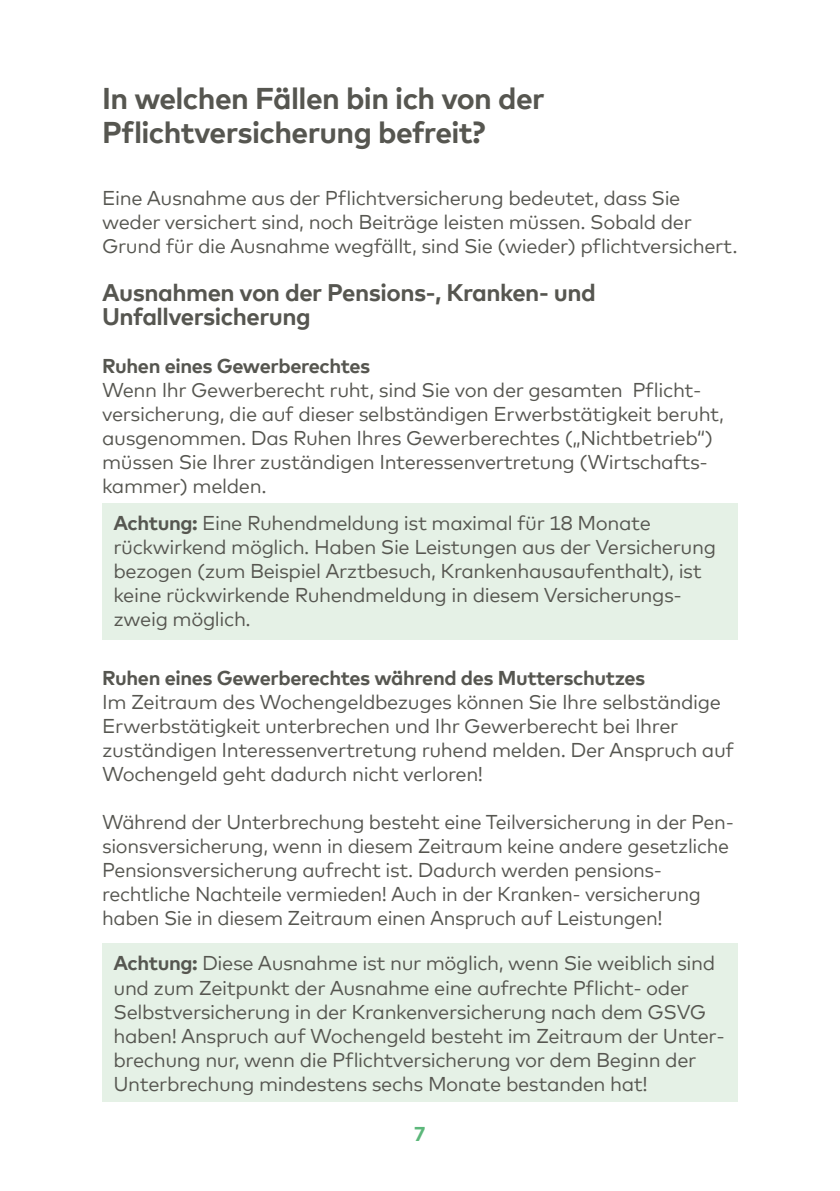
<style>
.page{position:relative;width:840px;height:1191px;background:#fff}
.page>*{position:absolute;margin:0;border:0;box-sizing:border-box;transform-origin:0 0}
.t1{font:700 30px/34px "Mark Offc Pro";letter-spacing:-.02em;color:#565650}
.t2{font:700 24px/24px "Mark Offc Pro";letter-spacing:-.02em;color:#565650}
.t3{font:20px/24px "Mark Offc Pro";letter-spacing:-.02em;color:#565650}
.t4{font:700 20px "Mark Offc Pro";letter-spacing:-.02em;color:#565650}
.t5{font:700 20px "Mark Offc Pro";color:#5cb77a}
.s1{font-weight:700}
</style>
<div class="page">
<div style="left:102px;top:503px;width:635px;height:136px;background:#e5f1e6"></div>
<div style="left:102px;top:943px;width:635px;height:159px;background:#e5f1e6"></div>
<h1 class="t1" style="left:102px;top:79px;width:444px">In welchen Fällen bin ich von der<br>Pflichtversicherung befreit?</h1>
<p class="t3" style="left:102px;top:184px;width:636px">Eine Ausnahme aus der Pflichtversicherung bedeutet, dass Sie weder versichert sind, noch Beiträge leisten müssen. Sobald der<br>Grund für die Ausnahme wegfällt, sind Sie (wieder) pflichtversichert.</p>
<p class="t2" style="left:102px;top:279px;width:495px">Ausnahmen von der Pensions-, Kranken- und<br>Unfallversicherung</p>
<p class="t4" style="left:102px;top:351px;width:269px">Ruhen eines Gewerberechtes</p>
<p class="t3" style="left:102px;top:376px;width:623px">Wenn Ihr Gewerberecht ruht, sind Sie von der gesamten Pflicht&shy;versicherung, die auf dieser selbständigen Erwerbstätigkeit beruht, ausgenommen. Das Ruhen Ihres Gewerberechtes („Nichtbetrieb“) müssen Sie Ihrer zuständigen Interessenvertretung (Wirtschafts&shy;kammer) melden.</p>
<p class="t3" style="left:113px;top:509px;width:603px"><span class="s1">Achtung:</span> Eine Ruhendmeldung ist maximal für 18 Monate rückwirkend möglich. Haben Sie Leistungen aus der Versicherung bezogen (zum Beispiel Arztbesuch, Krankenhausaufenthalt), ist keine rückwirkende Ruhendmeldung in diesem Versicherungs&shy;zweig möglich.</p>
<p class="t4" style="left:102px;top:663px;width:544px">Ruhen eines Gewerberechtes während des Mutterschutzes</p>
<p class="t3" style="left:102px;top:688px;width:633px">Im Zeitraum des Wochengeldbezuges können Sie Ihre selbständige Erwerbstätigkeit unterbrechen und Ihr Gewerberecht bei Ihrer zuständigen Interessenvertretung ruhend melden. Der Anspruch auf Wochengeld geht dadurch nicht verloren!</p>
<p class="t3" style="left:102px;top:808px;width:633px">Während der Unterbrechung besteht eine Teilversicherung in der Pen&shy;sionsversicherung, wenn in diesem Zeitraum keine andere gesetzliche Pensionsversicherung aufrecht ist. Dadurch werden pensions&shy;rechtliche Nachteile vermieden! Auch in der Kranken- versicherung haben Sie in diesem Zeitraum einen Anspruch auf Leistungen!</p>
<p class="t3" style="left:113px;top:949px;width:612px"><span class="s1">Achtung:</span> Diese Ausnahme ist nur möglich, wenn Sie weiblich sind und zum Zeitpunkt der Ausnahme eine aufrechte Pflicht- oder Selbstversicherung in der Krankenversicherung nach dem GSVG haben! Anspruch auf Wochengeld besteht im Zeitraum der Unter&shy;brechung nur, wenn die Pflichtversicherung vor dem Beginn der Unterbrechung mindestens sechs Monate bestanden hat!</p>
<p class="t5" style="left:414px;top:1119px;width:13px">7</p>
</div>
